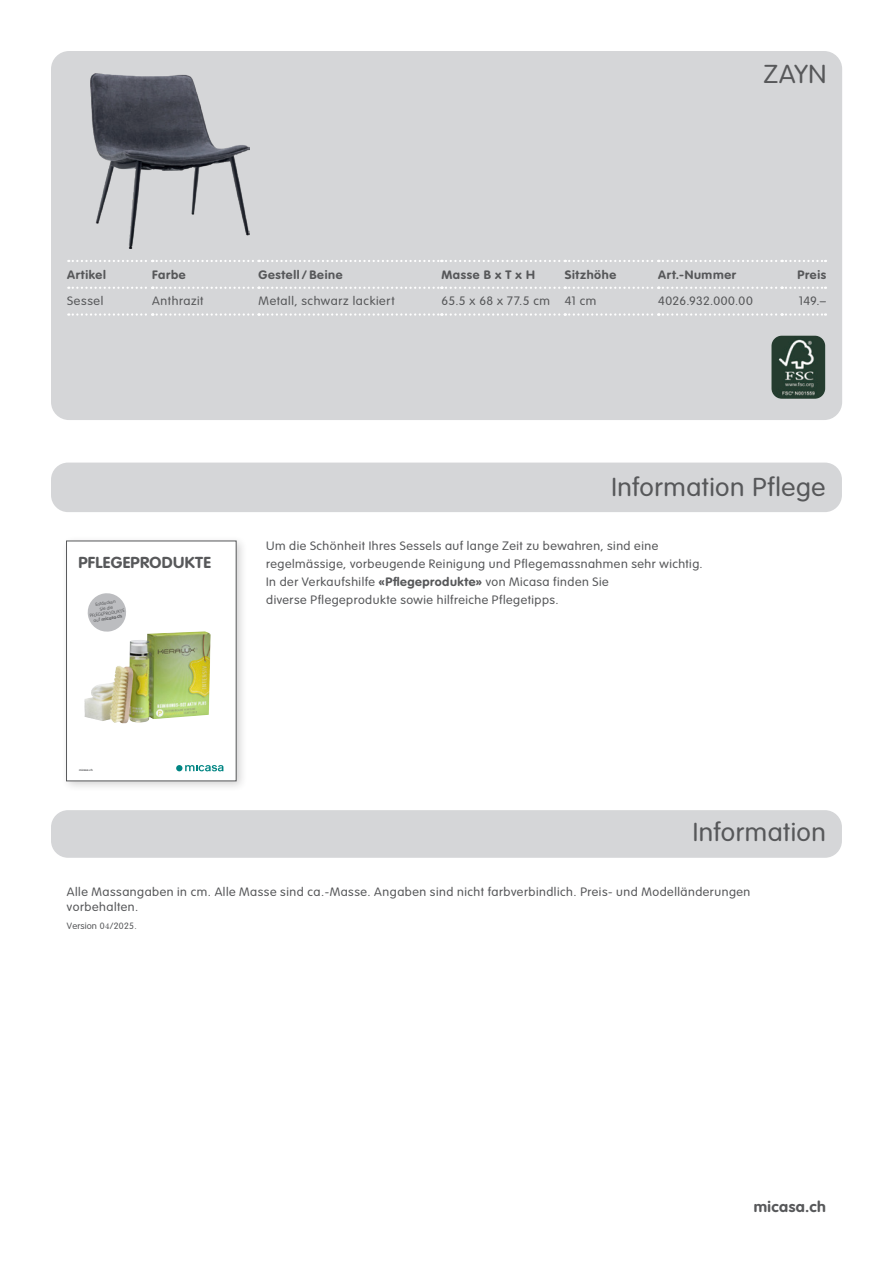
<style>
.page{position:relative;width:893px;height:1263px;background:#fff}
.page>*{position:absolute;margin:0;border:0;box-sizing:border-box;transform-origin:0 0}
.t1{font:300 25.5px "VAG Rounded Std";letter-spacing:.02em;color:#57585a;scale:1.05 1}
.t2{font:700 15.6px "VAG Rounded Std";letter-spacing:.02em;color:#57585a;scale:1.05 1}
.t3{font:700 15px "VAG Rounded Std";letter-spacing:.03em;color:#57585a;scale:1.05 1}
.t4{font:300 12px/18px "VAG Rounded Std";letter-spacing:.04em;color:#57585a;scale:1.05 1}
.t5{font:700 12px "VAG Rounded Std";letter-spacing:.05em;color:#57585a;scale:1.05 1}
.t6{font:300 9px "VAG Rounded Std";letter-spacing:.01em;color:#57585a;scale:1.05 1}
.t7{font:300 4.35px/5.1px "VAG Rounded Std";color:#57585a;text-align:center;scale:1.05 1}
.t8{font:700 2.85px "VAG Rounded Std";letter-spacing:.02em;color:#57585a;scale:1.05 1}
.s1{font-weight:700}
.s2{font-family:"Minion Pro";font-weight:400}
</style>
<div class="page">
<div style="left:51px;top:810px;width:791px;height:48px;background:#d5d6d8;border-radius:17px"></div>
<div style="left:51px;top:463px;width:791px;height:49px;background:#d5d6d8;border-radius:17px"></div>
<div style="left:61px;top:535px;width:187px;height:257px;background:#231f20;opacity:.2"></div>
<svg style="left:68px;top:543px;width:166px;height:236px"></svg>
<svg style="left:176px;top:765px;width:47px;height:6px"></svg>
<img style="left:84px;top:634px;width:63px;height:68px">
<svg style="left:86px;top:592px;width:42px;height:41px"></svg>
<div style="left:51px;top:51px;width:791px;height:369px;background:#d5d6d8;border-radius:18px"></div>
<svg style="left:68px;top:260px;width:758px;height:2px"></svg>
<svg style="left:68px;top:287px;width:758px;height:2px"></svg>
<svg style="left:68px;top:313px;width:758px;height:3px"></svg>
<img style="left:90px;top:73px;width:160px;height:176px">
<img style="left:771px;top:336px;width:54px;height:63px">
<h1 class="t1" style="left:763px;top:60px;width:61px">ZAYN</h1>
<p class="t5" style="left:67px;top:267px;width:38px">Artikel</p>
<p class="t5" style="left:152px;top:267px;width:33px">Farbe</p>
<p class="t5" style="left:259px;top:267px;width:81px">Gestell / Beine</p>
<p class="t5" style="left:441px;top:267px;width:91px">Masse B x T x H</p>
<p class="t5" style="left:565px;top:267px;width:51px">Sitzhöhe</p>
<p class="t5" style="left:658px;top:267px;width:76px">Art.-Nummer</p>
<p class="t5" style="left:798px;top:267px;width:29px">Preis</p>
<p class="t4" style="left:67px;top:293px;width:36px">Sessel</p>
<p class="t4" style="left:152px;top:293px;width:50px">Anthrazit</p>
<p class="t4" style="left:259px;top:293px;width:131px">Metall, schwarz lackiert</p>
<p class="t4" style="left:441px;top:293px;width:149px">65.5 x 68 x 77.5 cm 41 cm</p>
<p class="t4" style="left:658px;top:293px;width:92px">4026.932.000.00</p>
<p class="t4" style="left:799px;top:293px;width:28px">149.–</p>
<h2 class="t2" style="left:78px;top:554px;width:128px">PFLEGEPRODUKTE</h2>
<p class="t7" style="left:88px;top:603px;width:35px;rotate:-9deg">Entdecken<br>Sie die<br>PFLEGEPRODUKTE auf <span class="s1">micasa.ch</span></p>
<h1 class="t1" style="left:611px;top:472px;width:205px">Information Pflege</h1>
<p class="t4" style="left:266px;top:537px;width:417px">Um die Schönheit Ihres Sessels auf lange Zeit zu bewahren, sind eine regelmässige, vorbeugende Reinigung und Pflegemassnahmen sehr wichtig.<br>In der Verkaufshilfe <span class="s1">«Pflegeprodukte»</span> von Micasa finden Sie<br>diverse Pflegeprodukte sowie hilfreiche Pflegetipps.</p>
<p class="t8" style="left:79px;top:768px;width:14px">micasa.ch</p>
<h1 class="t1" style="left:693px;top:817px;width:128px">Information</h1>
<p class="t4" style="left:67px;top:885px;width:652px;line-height:14.4px">Alle Massangaben in cm. Alle Masse sind ca.-Masse. Angaben sind nicht farbverbindlich. Preis- und Modelländerungen vorbehalten.</p>
<p class="t6" style="left:67px;top:920px;width:68px">Version 0<span class="s2">4</span>/2025.</p>
<p class="t3" style="left:754px;top:1198px;width:70px">micasa.ch</p>
</div>
